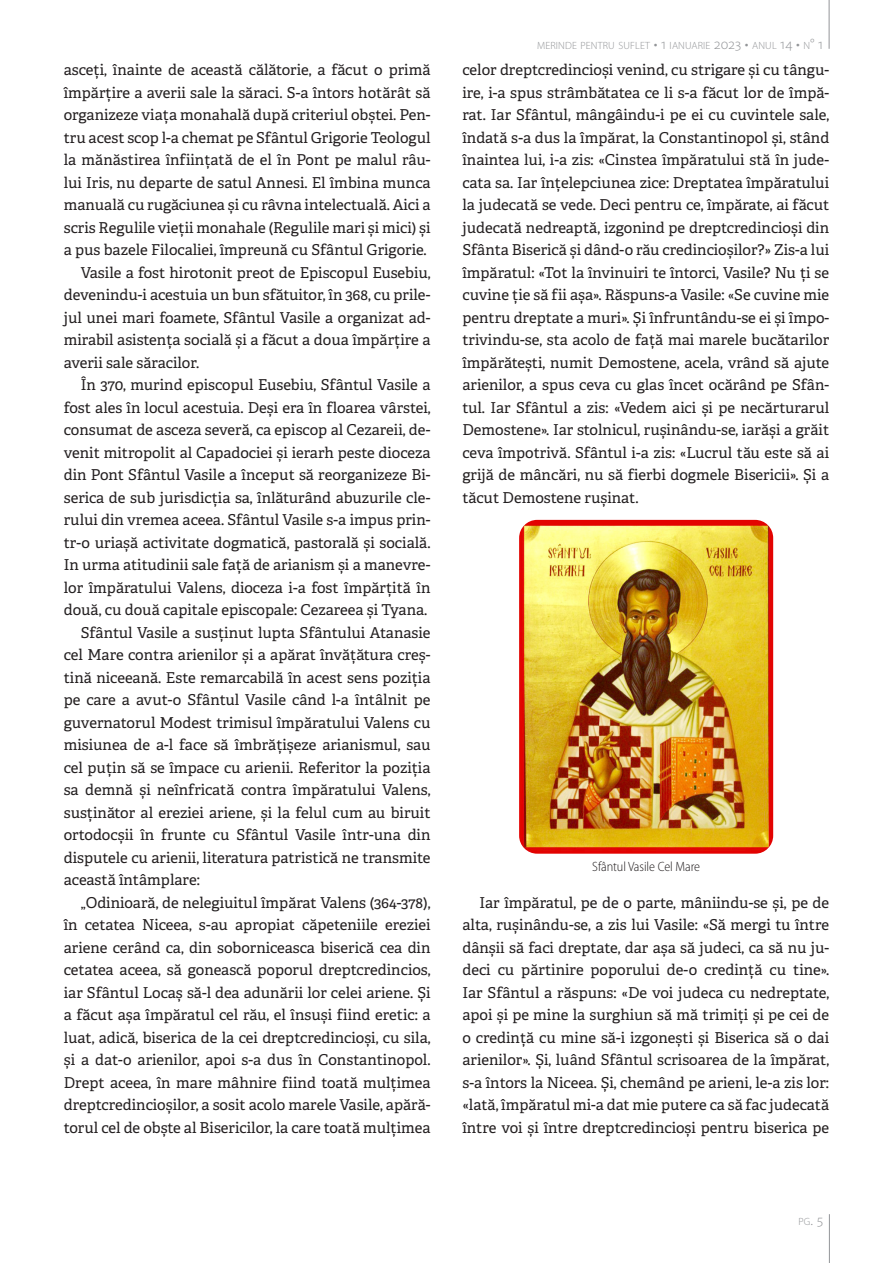
<style>
.page{position:relative;width:893px;height:1263px;background:#fff}
.page>*{position:absolute;margin:0;border:0;box-sizing:border-box;transform-origin:0 0}
.Text{font:15px/22.5px "Adelle";color:#231f20;text-align:justify}
.Descriere_imagine{font:300 semi-condensed 13.5px "Myriad Pro";letter-spacing:-.005em;color:#231f20}
.t1{font:300 10.5px "Myriad Pro";letter-spacing:.015em;color:#939598}
.s1{font-size:15px}
</style>
<div class="page">
<hr style="left:829px;top:0;width:1px;height:49px;background:#939598">
<hr style="left:829px;top:1214px;width:1px;height:49px;background:#939598">
<img style="left:519px;top:520px;width:254px;height:334px">
<p class="Text" style="left:64px;top:59px;width:368px">asceți, înainte de această călătorie, a făcut o primă împărțire a averii sale la săraci. S-a întors hotărât să organizeze viața monahală după criteriul obștei. Pen&shy;tru acest scop l-a chemat pe Sfântul Grigorie Teologul la mănăstirea înființată de el în Pont pe malul râu&shy;lui Iris, nu departe de satul Annesi. El îmbina munca manuală cu rugăciunea și cu râvna intelectuală. Aici a scris Regulile vieții monahale (Regulile mari și mici) și a pus bazele Filocaliei, împreună cu Sfântul Grigorie.</p>
<p class="Text" style="left:64px;top:261px;width:368px;text-indent:17px">Vasile a fost hirotonit preot de Episcopul Eusebiu, devenindu-i acestuia un bun sfătuitor, în 368, cu prile&shy;jul unei mari foamete, Sfântul Vasile a organizat ad&shy;mirabil asistența socială și a făcut a doua împărțire a averii sale săracilor.</p>
<p class="Text" style="left:64px;top:374px;width:368px;text-indent:17px">În 370, murind episcopul Eusebiu, Sfântul Vasile a fost ales în locul acestuia. Deși era în floarea vârstei, consumat de asceza severă, ca episcop al Cezareii, de&shy;venit mitropolit al Capadociei și ierarh peste dioceza din Pont Sfântul Vasile a început să reorganizeze Bi&shy;serica de sub jurisdicția sa, înlăturând abuzurile cle&shy;rului din vremea aceea. Sfântul Vasile s-a impus prin&shy;tr-o uriașă activitate dogmatică, pastorală și socială.<br>In urma atitudinii sale față de arianism și a manevre&shy;lor împăratului Valens, dioceza i-a fost împărțită în două, cu două capitale episcopale: Cezareea și Tyana.</p>
<p class="Text" style="left:64px;top:621px;width:368px;text-indent:17px">Sfântul Vasile a susținut lupta Sfântului Atanasie cel Mare contra arienilor și a apărat învățătura creș&shy;tină niceeană. Este remarcabilă în acest sens poziția pe care a avut-o Sfântul Vasile când l-a întâlnit pe guvernatorul Modest trimisul împăratului Valens cu misiunea de a-l face să îmbrățișeze arianismul, sau cel puțin să se împace cu arienii. Referitor la poziția sa demnă și neînfricată contra împăratului Valens, susținător al ereziei ariene, și la felul cum au biruit ortodocșii în frunte cu Sfântul Vasile într-una din disputele cu arienii, literatura patristică ne transmite această întâmplare:</p>
<p class="Text" style="left:64px;top:891px;width:368px;text-indent:17px">„Odinioară, de nelegiuitul împărat Valens (364-378), în cetatea Niceea, s-au apropiat căpeteniile ereziei ariene cerând ca, din soborniceasca biserică cea din cetatea aceea, să gonească poporul dreptcredincios, iar Sfântul Locaș să-l dea adunării lor celei ariene. Și a făcut așa împăratul cel rău, el însuși fiind eretic: a luat, adică, biserica de la cei dreptcredincioși, cu sila, și a dat-o arienilor, apoi s-a dus în Constantinopol.<br>Drept aceea, în mare mâhnire fiind toată mulțimea dreptcredincioșilor, a sosit acolo marele Vasile, apără&shy;torul cel de obște al Bisericilor, la care toată mulțimea</p>
<p class="t1" style="left:537px;top:39px;width:288px">MERINDE PENTRU SUFLET <span class="s1">• 1</span> IANUARIE <span class="s1">2023 •</span> ANUL <span class="s1">14 •</span> N<span class="s1">° 1</span></p>
<p class="Text" style="left:462px;top:59px;width:368px">celor dreptcredincioși venind, cu strigare și cu tângu&shy;ire, i-a spus strâmbătatea ce li s-a făcut lor de împă&shy;rat. Iar Sfântul, mângâindu-i pe ei cu cuvintele sale, îndată s-a dus la împărat, la Constantinopol și, stând înaintea lui, i-a zis: «Cinstea împăratului stă în jude&shy;cata sa. Iar înțelepciunea zice: Dreptatea împăratului la judecată se vede. Deci pentru ce, împărate, ai făcut judecată nedreaptă, izgonind pe dreptcredincioși din Sfânta Biserică și dând-o rău credincioșilor?» Zis-a lui împăratul: «Tot la învinuiri te întorci, Vasile? Nu ți se cuvine ție să fii așa». Răspuns-a Vasile: «Se cuvine mie pentru dreptate a muri». Și înfruntându-se ei și împo&shy;trivindu-se, sta acolo de față mai marele bucătarilor împărătești, numit Demostene, acela, vrând să ajute arienilor, a spus ceva cu glas încet ocărând pe Sfân&shy;tul. Iar Sfântul a zis: «Vedem aici și pe necărturarul Demostene». Iar stolnicul, rușinându-se, iarăși a grăit ceva împotrivă. Sfântul i-a zis: «Lucrul tău este să ai grijă de mâncări, nu să fierbi dogmele Bisericii». Și a tăcut Demostene rușinat.</p>
<p class="Descriere_imagine" style="left:592px;top:858px;width:109px">Sfântul Vasile Cel Mare</p>
<p class="Text" style="left:462px;top:891px;width:368px;text-indent:17px">Iar împăratul, pe de o parte, mâniindu-se și, pe de alta, rușinându-se, a zis lui Vasile: «Să mergi tu între dânșii să faci dreptate, dar așa să judeci, ca să nu ju&shy;deci cu părtinire poporului de-o credință cu tine».<br>Iar Sfântul a răspuns: «De voi judeca cu nedreptate, apoi și pe mine la surghiun să mă trimiți și pe cei de o credință cu mine să-i izgonești și Biserica să o dai arienilor». Și, luând Sfântul scrisoarea de la împărat, s-a întors la Niceea. Și, chemând pe arieni, le-a zis lor: «lată, împăratul mi-a dat mie putere ca să fac judecată între voi și între dreptcredincioși pentru biserica pe</p>
<p class="t1" style="left:798px;top:1215px;width:26px">PG<span class="s1">. 5</span></p>
</div>
